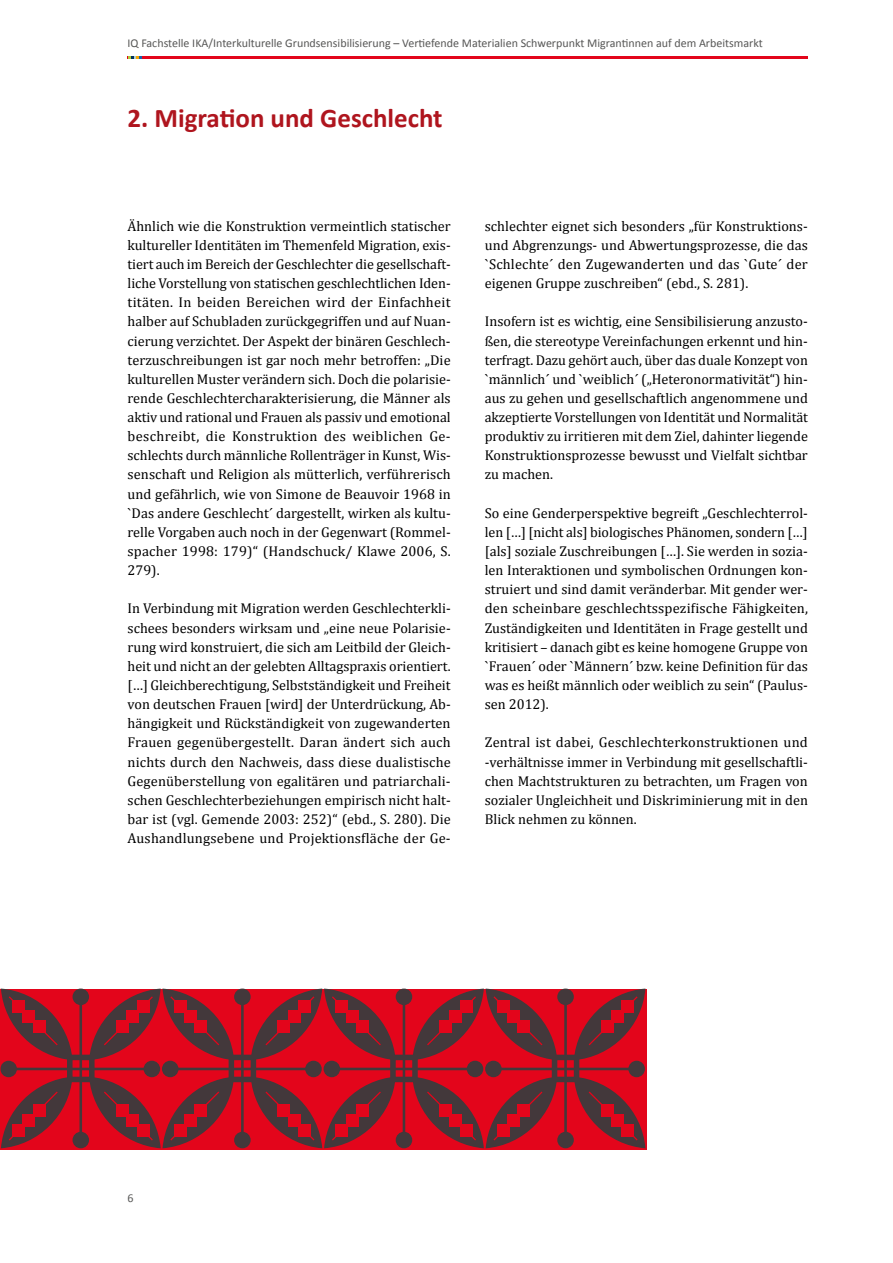
<style>
.page{position:relative;width:893px;height:1263px;background:#fff}
.page>*{position:absolute;margin:0;border:0;box-sizing:border-box;transform-origin:0 0}
.t1{font:700 27px "Calibri";color:#af151e}
.t2{font:14.25px/19.2px "Cambria";color:#000;text-align:justify}
.t3{font:12px "Calibri";color:#575756}
</style>
<div class="page">
<hr style="left:128px;top:56px;width:680px;height:3px;background:#e3051b">
<svg style="left:128px;top:56px;width:14px;height:3px"></svg>
<svg style="left:1px;top:989px;width:644px;height:159px;background:#a51827"></svg>
<div style="left:601px;top:1103px;width:13px;height:13px;background:#e3051b"></div>
<div style="left:611px;top:1114px;width:13px;height:13px;background:#e3051b"></div>
<div style="left:621px;top:1124px;width:13px;height:13px;background:#e3051b"></div>
<hr style="left:564px;top:997px;width:3px;height:143px;background:#43383b">
<div style="left:557px;top:989px;width:17px;height:16px;background:#43383b;border-radius:50%"></div>
<div style="left:557px;top:1132px;width:17px;height:16px;background:#43383b;border-radius:50%"></div>
<hr style="left:493px;top:1068px;width:144px;height:2px;background:#43383b">
<div style="left:485px;top:1061px;width:17px;height:16px;background:#43383b;border-radius:50%"></div>
<div style="left:628px;top:1061px;width:17px;height:16px;background:#43383b;border-radius:50%"></div>
<p class="t3" style="left:128px;top:36px;width:637px">IQ Fachstelle IKA/Interkulturelle Grundsensibilisierung – Vertiefende Materialien Schwerpunkt Migrantinnen auf dem Arbeitsmarkt</p>
<h1 class="t1" style="left:128px;top:100px;width:317px">2. Migration und Geschlecht</h1>
<p class="t2" style="left:128px;top:216px;width:325px">Ähnlich wie die Konstruktion vermeintlich statischer kultureller Identitäten im Themenfeld Migration, exis&shy;tiert auch im Bereich der Geschlechter die gesellschaft&shy;liche Vorstellung von statischen geschlechtlichen Iden&shy;titäten. In beiden Bereichen wird der Einfachheit halber auf Schubladen zurückgegriffen und auf Nuan&shy;cierung verzichtet. Der Aspekt der binären Geschlech&shy;terzuschreibungen ist gar noch mehr betroffen: „Die kulturellen Muster verändern sich. Doch die polarisie&shy;rende Geschlechtercharakterisierung, die Männer als aktiv und rational und Frauen als passiv und emotional beschreibt, die Konstruktion des weiblichen Ge&shy;schlechts durch männliche Rollenträger in Kunst, Wis&shy;senschaft und Religion als mütterlich, verführerisch und gefährlich, wie von Simone de Beauvoir 1968 in `Das andere Geschlecht´ dargestellt, wirken als kultu&shy;relle Vorgaben auch noch in der Gegenwart (Rommel&shy;spacher 1998: 179)“ (Handschuck/ Klawe 2006, S.<br>279).</p>
<p class="t2" style="left:128px;top:599px;width:325px">In Verbindung mit Migration werden Geschlechterkli&shy;schees besonders wirksam und „eine neue Polarisie&shy;rung wird konstruiert, die sich am Leitbild der Gleich&shy;heit und nicht an der gelebten Alltagspraxis orientiert. […] Gleichberechtigung, Selbstständigkeit und Freiheit von deutschen Frauen [wird] der Unterdrückung, Ab&shy;hängigkeit und Rückständigkeit von zugewanderten Frauen gegenübergestellt. Daran ändert sich auch nichts durch den Nachweis, dass diese dualistische Gegenüberstellung von egalitären und patriarchali&shy;schen Geschlechterbeziehungen empirisch nicht halt&shy;bar ist (vgl. Gemende 2003: 252)“ (ebd., S. 280). Die Aushandlungsebene und Projektionsfläche der Ge-</p>
<p class="t2" style="left:485px;top:216px;width:325px">schlechter eignet sich besonders „für Konstruktions&shy;und Abgrenzungs- und Abwertungsprozesse, die das `Schlechte´ den Zugewanderten und das `Gute´ der eigenen Gruppe zuschreiben“ (ebd., S. 281).</p>
<p class="t2" style="left:485px;top:312px;width:325px">Insofern ist es wichtig, eine Sensibilisierung anzusto&shy;ßen, die stereotype Vereinfachungen erkennt und hin&shy;terfragt. Dazu gehört auch, über das duale Konzept von `männlich´ und `weiblich´ („Heteronormativität“) hin&shy;aus zu gehen und gesellschaftlich angenommene und akzeptierte Vorstellungen von Identität und Normalität produktiv zu irritieren mit dem Ziel, dahinter liegende Konstruktionsprozesse bewusst und Vielfalt sichtbar zu machen.</p>
<p class="t2" style="left:485px;top:503px;width:325px">So eine Genderperspektive begreift „Geschlechterrol&shy;len […] [nicht als] biologisches Phänomen, sondern […] [als] soziale Zuschreibungen […]. Sie werden in sozia&shy;len Interaktionen und symbolischen Ordnungen kon&shy;struiert und sind damit veränderbar. Mit gender wer&shy;den scheinbare geschlechtsspezifische Fähigkeiten, Zuständigkeiten und Identitäten in Frage gestellt und kritisiert – danach gibt es keine homogene Gruppe von `Frauen´ oder `Männern´ bzw. keine Definition für das was es heißt männlich oder weiblich zu sein“ (Paulus&shy;sen 2012).</p>
<p class="t2" style="left:485px;top:733px;width:325px">Zentral ist dabei, Geschlechterkonstruktionen und -verhältnisse immer in Verbindung mit gesellschaftli&shy;chen Machtstrukturen zu betrachten, um Fragen von sozialer Ungleichheit und Diskriminierung mit in den Blick nehmen zu können.</p>
<p class="t3" style="left:128px;top:1190px;width:8px">6</p>
</div>
